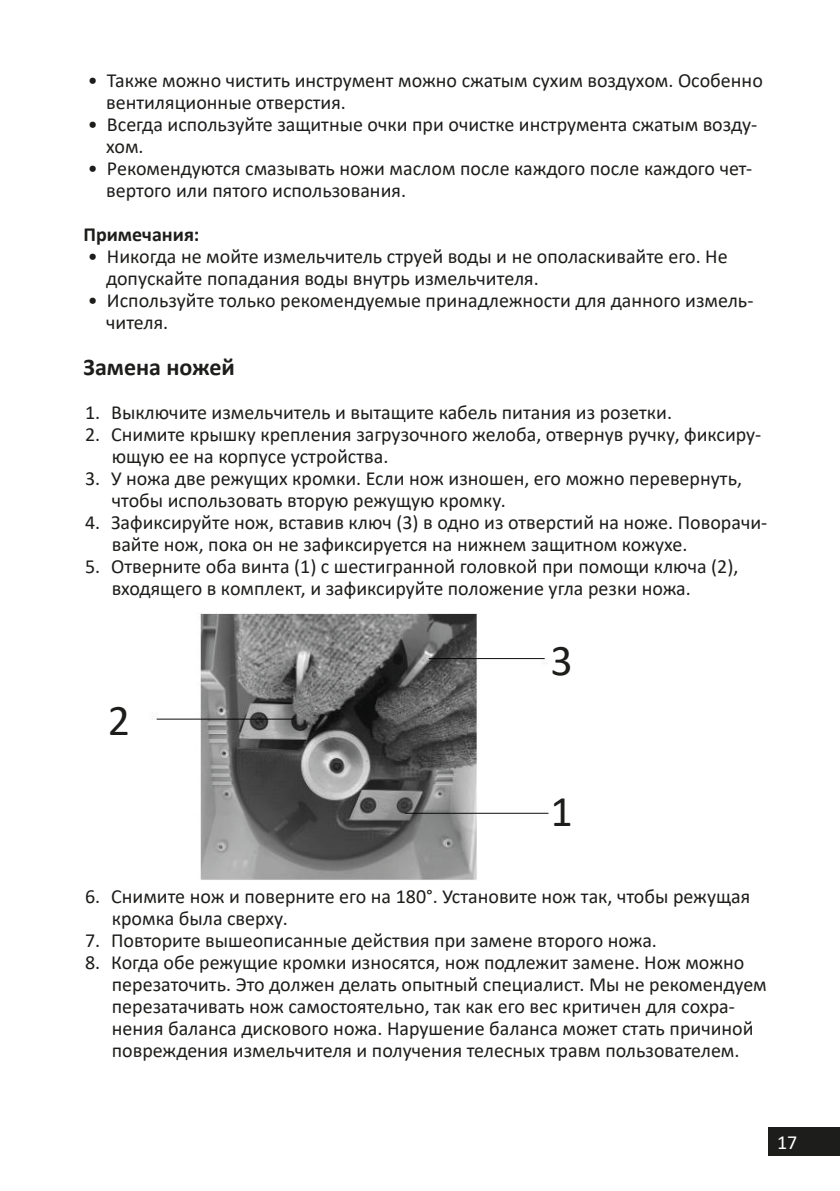
<style>
.page{position:relative;width:840px;height:1191px;background:#fff}
.page>*{position:absolute;margin:0;border:0;box-sizing:border-box;transform-origin:0 0}
.цифры_на_схемах{font:44px "Calibri";color:#1d1d1b}
.Заголовок_12{font:700 24px "Calibri";color:#1d1d1b}
.t1{font:20px/22px "Calibri";color:#1d1d1b}
.t2{font:700 20px "Calibri";color:#1d1d1b}
.t3{font:20px "Calibri";color:#fff}
</style>
<div class="page">
<div style="left:767px;top:1126px;width:72px;height:29px;background:#1d1d1b"></div>
<img style="left:150px;top:613px;width:399px;height:267px">
<p class="t1" style="left:106px;top:69px;width:658px;text-indent:-18px">• Также можно чистить инструмент можно сжатым сухим воздухом. Особенно вентиляционные отверстия.</p>
<p class="t1" style="left:106px;top:113px;width:652px;text-indent:-18px">• Всегда используйте защитные очки при очистке инструмента сжатым возду&shy;хом.</p>
<p class="t1" style="left:106px;top:157px;width:647px;text-indent:-18px">• Рекомендуются смазывать ножи маслом после каждого после каждого чет&shy;вертого или пятого использования.</p>
<p class="t2" style="left:83px;top:220px;width:117px">Примечания:</p>
<p class="t1" style="left:106px;top:245px;width:622px;text-indent:-18px">• Никогда не мойте измельчитель струей воды и не ополаскивайте его. Не допускайте попадания воды внутрь измельчителя.</p>
<p class="t1" style="left:106px;top:289px;width:648px;text-indent:-18px">• Используйте только рекомендуемые принадлежности для данного измель&shy;чителя.</p>
<p class="Заголовок_12" style="left:83px;top:350px;width:153px">Замена ножей</p>
<p class="t1" style="left:85px;top:401px;width:588px">1. Выключите измельчитель и вытащите кабель питания из розетки.</p>
<p class="t1" style="left:112px;top:423px;width:650px;text-indent:-27px">2. Снимите крышку крепления загрузочного желоба, отвернув ручку, фиксиру&shy;ющую ее на корпусе устройства.</p>
<p class="t1" style="left:112px;top:467px;width:631px;text-indent:-27px">3. У ножа две режущих кромки. Если нож изношен, его можно перевернуть, чтобы использовать вторую режущую кромку.</p>
<p class="t1" style="left:112px;top:511px;width:656px;text-indent:-27px">4. Зафиксируйте нож, вставив ключ (3) в одно из отверстий на ноже. Поворачи&shy;вайте нож, пока он не зафиксируется на нижнем защитном кожухе.</p>
<p class="t1" style="left:112px;top:555px;width:628px;text-indent:-27px">5. Отверните оба винта (1) с шестигранной головкой при помощи ключа (2), входящего в комплект, и зафиксируйте положение угла резки ножа.</p>
<p class="цифры_на_схемах" style="left:108px;top:689px;width:24px">2</p>
<p class="цифры_на_схемах" style="left:550px;top:630px;width:24px">3</p>
<p class="цифры_на_схемах" style="left:550px;top:781px;width:24px">1</p>
<p class="t1" style="left:112px;top:885px;width:639px;text-indent:-27px">6. Снимите нож и поверните его на 180°. Установите нож так, чтобы режущая кромка была сверху.</p>
<p class="t1" style="left:85px;top:929px;width:573px">7. Повторите вышеописанные действия при замене второго ножа.</p>
<p class="t1" style="left:112px;top:951px;width:656px;text-indent:-27px">8. Когда обе режущие кромки износятся, нож подлежит замене. Нож можно перезаточить. Это должен делать опытный специалист. Мы не рекомендуем перезатачивать нож самостоятельно, так как его вес критичен для сохра&shy;нения баланса дискового ножа. Нарушение баланса может стать причиной повреждения измельчителя и получения телесных травм пользователем.</p>
<p class="t3" style="left:776px;top:1128px;width:22px">17</p>
</div>
